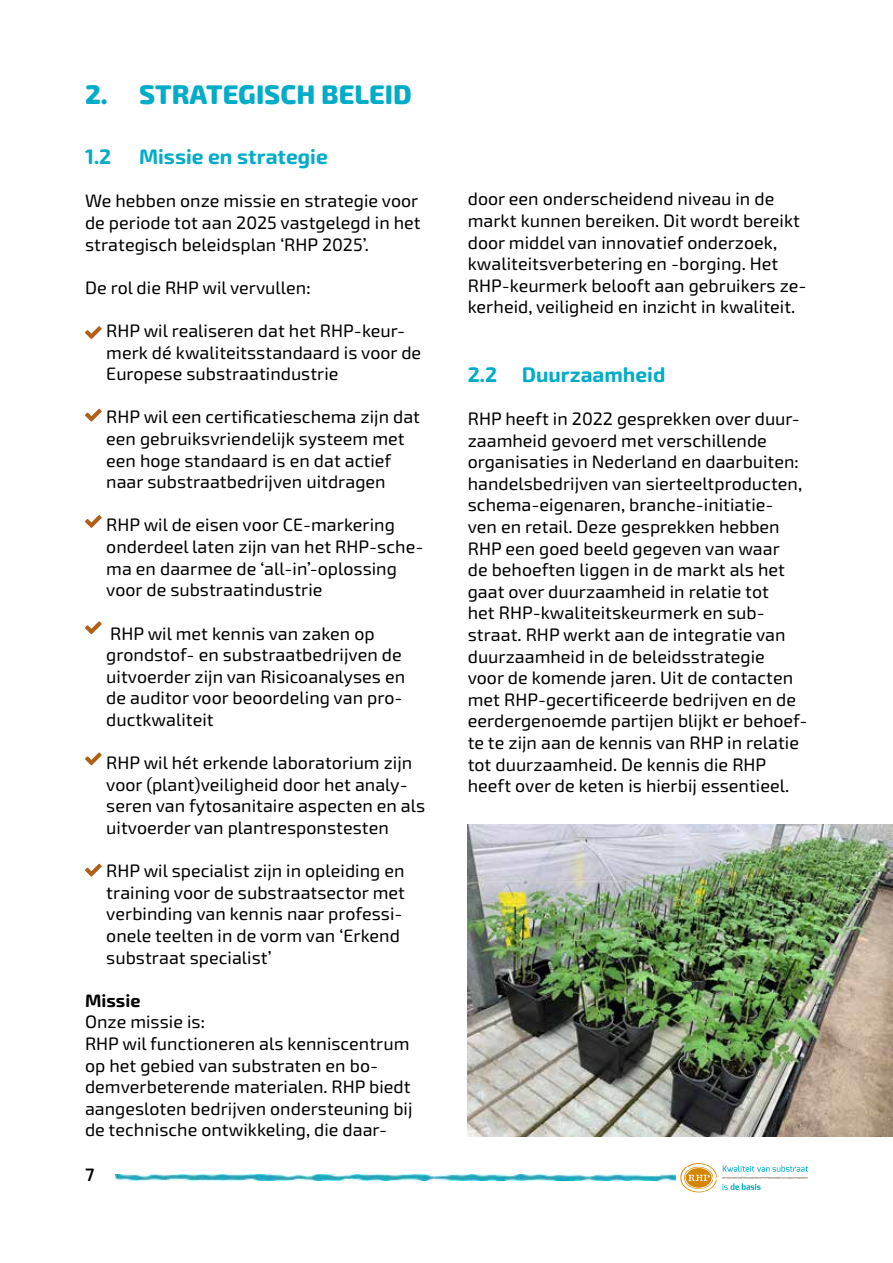
<style>
.page{position:relative;width:893px;height:1263px;background:#fff}
.page>*{position:absolute;margin:0;border:0;box-sizing:border-box;transform-origin:0 0}
.t1{font:800 27px "Exo Soft";color:#00acc8}
.t2{font:700 21px "Exo Soft";color:#00acc8}
.t3{font:18px/21.6px "Exo Soft";color:#000}
.t4{font:700 18px "Exo Soft";color:#000}
.t5{font:600 18px "Exo Soft";color:#000}
</style>
<div class="page">
<svg style="left:85px;top:326px;width:17px;height:13px"></svg>
<svg style="left:85px;top:409px;width:17px;height:12px"></svg>
<svg style="left:85px;top:515px;width:17px;height:13px"></svg>
<svg style="left:85px;top:621px;width:17px;height:13px"></svg>
<svg style="left:85px;top:752px;width:17px;height:13px"></svg>
<svg style="left:85px;top:864px;width:17px;height:12px"></svg>
<img style="left:468px;top:825px;width:425px;height:311px">
<img style="left:116px;top:1175px;width:559px;height:6px">
<svg style="left:680px;top:1163px;width:128px;height:29px"></svg>
<h1 class="t1" style="left:85px;top:78px;width:328px">2. STRATEGISCH BELEID</h1>
<p class="t2" style="left:85px;top:144px;width:28px">1.2</p>
<p class="t2" style="left:139px;top:144px;width:190px">Missie en strategie</p>
<p class="t3" style="left:85px;top:190px;width:337px">We hebben onze missie en strategie voor de periode tot aan 2025 vastgelegd in het strategisch beleidsplan ‘RHP 2025’.</p>
<p class="t3" style="left:85px;top:277px;width:227px">De rol die RHP wil vervullen:</p>
<p class="t3" style="left:106px;top:320px;width:316px">RHP wil realiseren dat het RHP-keur&shy;merk dé kwaliteitsstandaard is voor de<br>Europese substraatindustrie</p>
<p class="t3" style="left:106px;top:406px;width:315px">RHP wil een certificatieschema zijn dat een gebruiksvriendelijk systeem met een hoge standaard is en dat actief naar substraatbedrijven uitdragen</p>
<p class="t3" style="left:106px;top:514px;width:319px">RHP wil de eisen voor CE-markering onderdeel laten zijn van het RHP-sche&shy;ma en daarmee de ‘all-in’-oplossing voor de substraatindustrie</p>
<p class="t3" style="left:106px;top:622px;width:300px">RHP wil met kennis van zaken op grondstof- en substraatbedrijven de uitvoerder zijn van Risicoanalyses en de auditor voor beoordeling van pro&shy;ductkwaliteit</p>
<p class="t3" style="left:106px;top:752px;width:320px">RHP wil hét erkende laboratorium zijn voor (plant)veiligheid door het analy&shy;seren van fytosanitaire aspecten en als uitvoerder van plantresponstesten</p>
<p class="t3" style="left:106px;top:860px;width:300px">RHP wil specialist zijn in opleiding en training voor de substraatsector met verbinding van kennis naar professi&shy;onele teelten in de vorm van ‘Erkend substraat specialist’</p>
<p class="t4" style="left:85px;top:990px;width:57px">Missie</p>
<p class="t3" style="left:85px;top:1011px;width:329px">Onze missie is:<br>RHP wil functioneren als kenniscentrum op het gebied van substraten en bo&shy;demverbeterende materialen. RHP biedt aangesloten bedrijven ondersteuning bij de technische ontwikkeling, die daar-</p>
<p class="t5" style="left:85px;top:1164px;width:11px">7</p>
<p class="t3" style="left:468px;top:188px;width:340px">door een onderscheidend niveau in de markt kunnen bereiken. Dit wordt bereikt door middel van innovatief onderzoek, kwaliteitsverbetering en -borging. Het RHP-keurmerk belooft aan gebruikers ze&shy;kerheid, veiligheid en inzicht in kwaliteit.</p>
<p class="t2" style="left:468px;top:362px;width:199px">2.2 Duurzaamheid</p>
<p class="t3" style="left:468px;top:408px;width:341px">RHP heeft in 2022 gesprekken over duur&shy;zaamheid gevoerd met verschillende organisaties in Nederland en daarbuiten: handelsbedrijven van sierteeltproducten, schema-eigenaren, branche-initiatie-<br>ven en retail. Deze gesprekken hebben RHP een goed beeld gegeven van waar<br>de behoeften liggen in de markt als het gaat over duurzaamheid in relatie tot<br>het RHP-kwaliteitskeurmerk en sub&shy;straat. RHP werkt aan de integratie van duurzaamheid in de beleidsstrategie<br>voor de komende jaren. Uit de contacten met RHP-gecertificeerde bedrijven en de eerdergenoemde partijen blijkt er behoef&shy;te te zijn aan de kennis van RHP in relatie tot duurzaamheid. De kennis die RHP heeft over de keten is hierbij essentieel.</p>
</div>
